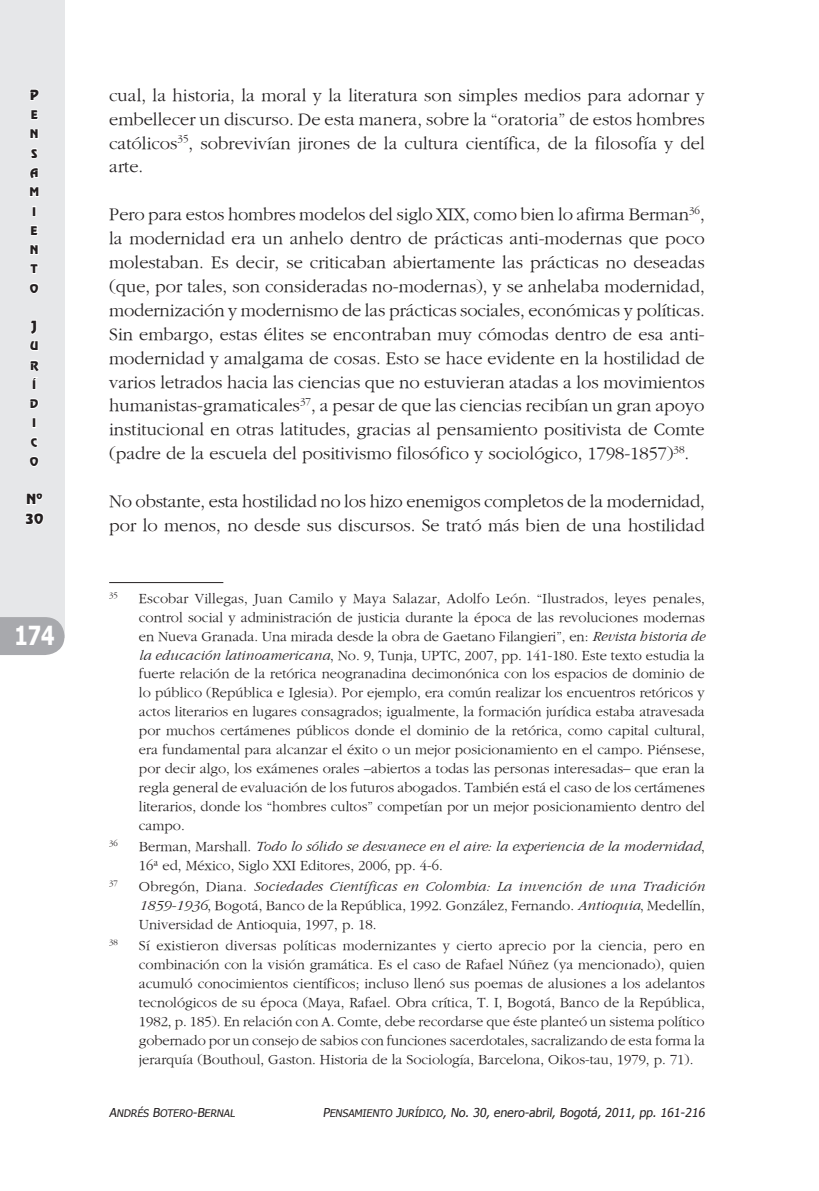
<style>
.page{position:relative;width:819px;height:1191px;background:#fff}
.page>*{position:absolute;margin:0;border:0;box-sizing:border-box;transform-origin:0 0}
.t1{font:700 26.25px "Tahoma";color:#fff;scale:.8 1}
.t2{font:18.38px/24px "Gourmand";color:#231f20;text-align:justify}
.t3{font:14.53px/18.9px "Gourmand";color:#231f20;text-align:justify}
.t4{font:14px/19.2px "Revue BT Regular SC850";color:#231f20}
.t5{font:12.25px "Tahoma";color:#231f20}
.t6{font:11.9px/19.2px "Revue BT Regular SC850";color:#231f20}
.t7{font:10.33px "Tahoma SC850";color:#231f20}
.t8{font:8.75px "Gourmand";color:#231f20}
.s1{font-style:italic}
.s2{font-size:12.25px}
.s3{font-family:"Tahoma SC850"}
.s4{font-family:"Tahoma SC850";font-size:10.33px}
</style>
<div class="page">
<div style="left:0;top:0;width:64px;height:637px;background:#e6e7e9"></div>
<div style="left:0;top:617px;width:64px;height:38px;background:#a8a9ad"></div>
<svg style="left:29px;top:89px;width:10px;height:12px"></svg>
<svg style="left:31px;top:109px;width:8px;height:11px"></svg>
<svg style="left:30px;top:129px;width:9px;height:10px"></svg>
<svg style="left:30px;top:148px;width:8px;height:11px"></svg>
<svg style="left:29px;top:167px;width:10px;height:30px"></svg>
<div style="left:32px;top:206px;width:4px;height:10px;border:2px solid #fff"></div>
<svg style="left:30px;top:225px;width:9px;height:11px"></svg>
<svg style="left:30px;top:244px;width:9px;height:11px"></svg>
<svg style="left:30px;top:264px;width:9px;height:10px"></svg>
<svg style="left:29px;top:283px;width:10px;height:11px"></svg>
<svg style="left:29px;top:320px;width:10px;height:31px"></svg>
<svg style="left:30px;top:360px;width:10px;height:30px"></svg>
<svg style="left:29px;top:398px;width:10px;height:11px"></svg>
<div style="left:32px;top:417px;width:4px;height:11px;border:2px solid #fff"></div>
<svg style="left:30px;top:437px;width:8px;height:11px"></svg>
<svg style="left:29px;top:456px;width:10px;height:11px"></svg>
<svg style="left:25px;top:493px;width:19px;height:32px"></svg>
<hr style="left:109px;top:582px;width:114px;height:1px;background:#231f20">
<p class="t4" style="left:30px;top:85px;width:11px">P</p>
<p class="t6" style="left:29px;top:105px;width:11px">E<br>N<br>S<br>A<br>M<br>I<br>E<br>N<br>T<br>O</p>
<p class="t4" style="left:31px;top:316px;width:7px">J</p>
<p class="t6" style="left:30px;top:336px;width:10px">U<br>R<br>Í<br>D<br>I<br>C<br>O</p>
<p class="t4" style="left:25px;top:489px;width:20px">Nº<br>30</p>
<h1 class="t1" style="left:14px;top:617px;width:52px">174</h1>
<p class="t2" style="left:109px;top:83px;width:597px">cual, la historia, la moral y la literatura son simples medios para adornar y embellecer un discurso. De esta manera, sobre la “oratoria” de estos hombres católicos<sup>35</sup>, sobrevivían jirones de la cultura científica, de la filosofía y del arte.</p>
<p class="t2" style="left:109px;top:203px;width:597px">Pero para estos hombres modelos del siglo XIX, como bien lo afirma Berman<sup>36</sup>, la modernidad era un anhelo dentro de prácticas anti-modernas que poco molestaban. Es decir, se criticaban abiertamente las prácticas no deseadas (que, por tales, son consideradas no-modernas), y se anhelaba modernidad, modernización y modernismo de las prácticas sociales, económicas y políticas.<br>Sin embargo, estas élites se encontraban muy cómodas dentro de esa anti&shy;modernidad y amalgama de cosas. Esto se hace evidente en la hostilidad de varios letrados hacia las ciencias que no estuvieran atadas a los movimientos humanistas-gramaticales<sup>37</sup>, a pesar de que las ciencias recibían un gran apoyo institucional en otras latitudes, gracias al pensamiento positivista de Comte (padre de la escuela del positivismo filosófico y sociológico, 1798-1857)<sup>38</sup>.</p>
<p class="t2" style="left:109px;top:489px;width:597px">No obstante, esta hostilidad no los hizo enemigos completos de la modernidad, por lo menos, no desde sus discursos. Se trató más bien de una hostilidad</p>
<p class="t8" style="left:109px;top:590px;width:10px">35</p>
<p class="t3" style="left:139px;top:589px;width:567px">Escobar Villegas, Juan Camilo y Maya Salazar, Adolfo León. “Ilustrados, leyes penales, control social y administración de justicia durante la época de las revoluciones modernas en Nueva Granada. Una mirada desde la obra de Gaetano Filangieri”, en: <span class="s1">Revista historia de la educación latinoamericana</span>, No. 9, Tunja, UPTC, 2007, pp. 141-180. Este texto estudia la fuerte relación de la retórica neogranadina decimonónica con los espacios de dominio de lo público (República e Iglesia). Por ejemplo, era común realizar los encuentros retóricos y actos literarios en lugares consagrados; igualmente, la formación jurídica estaba atravesada por muchos certámenes públicos donde el dominio de la retórica, como capital cultural, era fundamental para alcanzar el éxito o un mejor posicionamiento en el campo. Piénsese, por decir algo, los exámenes orales –abiertos a todas las personas interesadas– que eran la regla general de evaluación de los futuros abogados. También está el caso de los certámenes literarios, donde los “hombres cultos” competían por un mejor posicionamiento dentro del campo.</p>
<p class="t8" style="left:109px;top:838px;width:10px">36</p>
<p class="t3" style="left:139px;top:837px;width:567px">Berman, Marshall. <span class="s1">Todo lo sólido se desvanece en el aire: la experiencia de la modernidad</span>,<br>16ª ed, México, Siglo XXI Editores, 2006, pp. 4-6.</p>
<p class="t8" style="left:109px;top:878px;width:10px">37</p>
<p class="t3" style="left:139px;top:877px;width:567px">Obregón, Diana. <span class="s1">Sociedades Científicas en Colombia: La invención de una Tradición 1859-1936</span>, Bogotá, Banco de la República, 1992. González, Fernando. <span class="s1">Antioquia</span>, Medellín, Universidad de Antioquia, 1997, p. 18.</p>
<p class="t8" style="left:109px;top:937px;width:10px">38</p>
<p class="t3" style="left:139px;top:936px;width:567px">Sí existieron diversas políticas modernizantes y cierto aprecio por la ciencia, pero en combinación con la visión gramática. Es el caso de Rafael Núñez (ya mencionado), quien acumuló conocimientos científicos; incluso llenó sus poemas de alusiones a los adelantos tecnológicos de su época (Maya, Rafael. Obra crítica, T. I, Bogotá, Banco de la República, 1982, p. 185). En relación con A. Comte, debe recordarse que éste planteó un sistema político gobernado por un consejo de sabios con funciones sacerdotales, sacralizando de esta forma la jerarquía (Bouthoul, Gaston. Historia de la Sociología, Barcelona, Oikos-tau, 1979, p. 71).</p>
<p class="t7" style="left:109px;top:1105px;width:128px"><span class="s2">A</span>NDRÉS <span class="s2">B</span>OTERO<span class="s2">-B</span>ERNAL</p>
<p class="t5" style="left:323px;top:1103px;width:385px"><span class="s3">P</span><span class="s4">ENSAMIENTO</span> <span class="s3">J</span><span class="s4">URÍDICO</span><span class="s3">,</span> No. 30, enero-abril, Bogotá, 2011, pp. 161-216</p>
</div>
